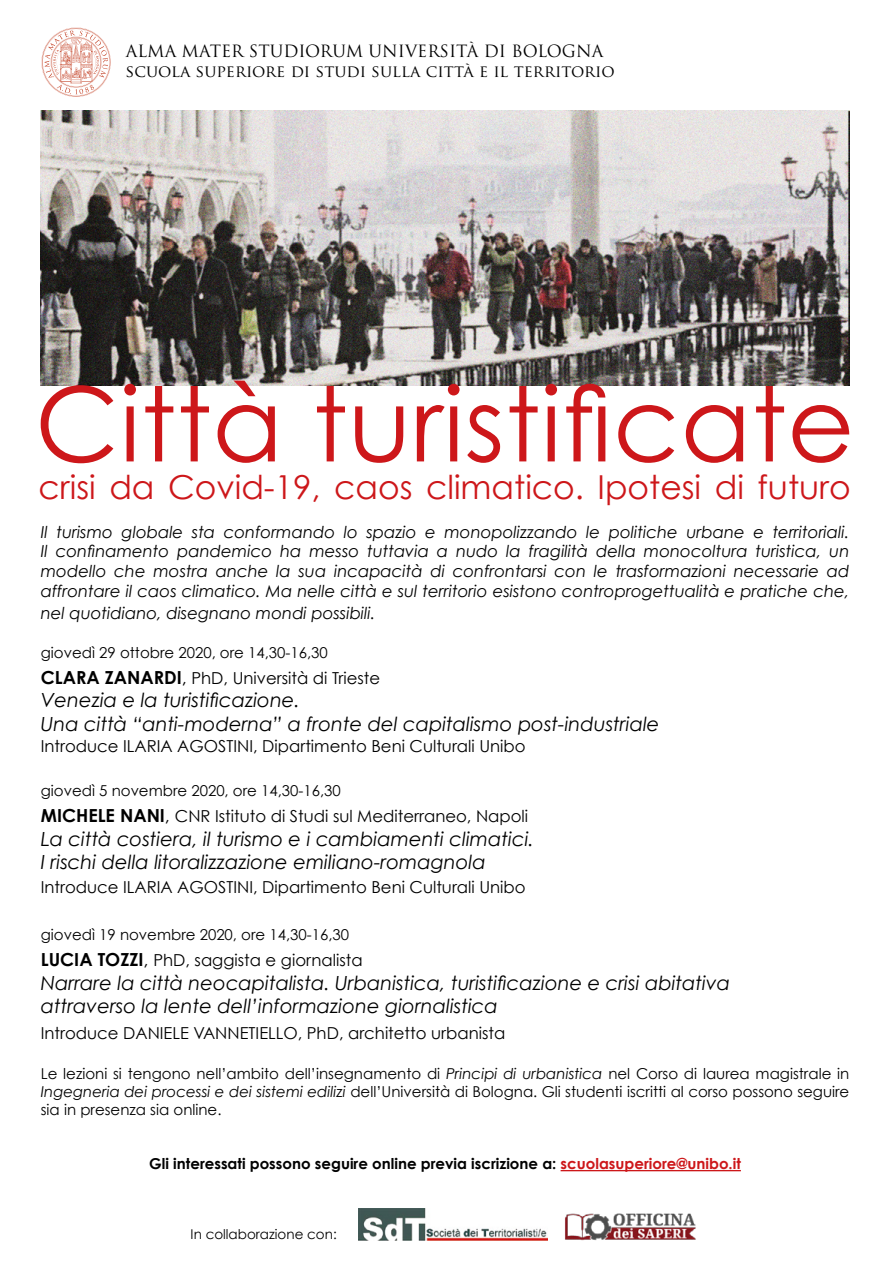
<style>
.page{position:relative;width:893px;height:1263px;background:#fff}
.page>*{position:absolute;margin:0;border:0;box-sizing:border-box;transform-origin:0 0}
.t1{font:103.5px "Century Gothic";letter-spacing:.005em;color:#cd171a}
.t2{font:33px "Century Gothic";color:#cd171a}
.t3{font:italic 19.5px/23.4px "Century Gothic";color:#000}
.t4{font:italic 16.5px/19.8px "Century Gothic";color:#000;text-align:justify}
.t5{font:16.5px "Century Gothic";color:#000}
.t6{font:16.5px/19.8px "Trajan Pro";color:#000}
.t7{font:15px/18px "Century Gothic";color:#000;text-align:justify}
.t8{font:700 15px "Century Gothic";color:#000}
.t9{font:13.5px "Century Gothic";color:#000}
.s1{font-weight:700;font-size:18px}
.s2{font-size:18px}
.s3{font-style:italic}
.s4{color:#cd171a}
</style>
<div class="page">
<svg style="left:41px;top:28px;width:70px;height:69px"></svg>
<img style="left:359px;top:1209px;width:189px;height:31px">
<img style="left:565px;top:1213px;width:131px;height:28px">
<hr style="left:561px;top:1170px;width:180px;height:1px;background:#cd171a">
<img style="left:41px;top:110px;width:808px;height:276px">
<p class="t6" style="left:126px;top:41px;width:490px">ALMA MATER STUDIORUM UNIVERSITÀ DI BOLOGNA scuola superiore di studi sulla città e il territorio</p>
<h1 class="t1" style="left:35px;top:361px;width:821px">Città turistificate</h1>
<h2 class="t2" style="left:38px;top:467px;width:814px">crisi da Covid-19, caos climatico. Ipotesi di futuro</h2>
<p class="t4" style="left:41px;top:521px;width:810px">Il turismo globale sta conformando lo spazio e monopolizzando le politiche urbane e territoriali.<br>Il confinamento pandemico ha messo tuttavia a nudo la fragilità della monocoltura turistica, un modello che mostra anche la sua incapacità di confrontarsi con le trasformazioni necessarie ad affrontare il caos climatico. Ma nelle città e sul territorio esistono controprogettualità e pratiche che,</p>
<p class="t4" style="left:41px;top:602px;width:336px">nel quotidiano, disegnano mondi possibili.</p>
<p class="t7" style="left:41px;top:643px;width:289px">giovedì 29 ottobre 2020, ore 14,30-16,30</p>
<p class="t5" style="left:41px;top:668px;width:341px"><span class="s1">CLARA ZANARDI</span><span class="s2">,</span> PhD, Università di Trieste</p>
<p class="t3" style="left:41px;top:688px;width:620px">Venezia e la turistificazione.<br>Una città “anti-moderna” a fronte del capitalismo post-industriale</p>
<p class="t5" style="left:41px;top:736px;width:486px">Introduce ILARIA AGOSTINI, Dipartimento Beni Culturali Unibo</p>
<p class="t7" style="left:41px;top:782px;width:302px">giovedì 5 novembre 2020, ore 14,30-16,30</p>
<p class="t5" style="left:41px;top:806px;width:489px"><span class="s1">MICHELE NANI</span><span class="s2">,</span> CNR Istituto di Studi sul Mediterraneo, Napoli</p>
<p class="t3" style="left:41px;top:826px;width:495px">La città costiera, il turismo e i cambiamenti climatici.<br>I rischi della litoralizzazione emiliano-romagnola</p>
<p class="t5" style="left:41px;top:877px;width:486px">Introduce ILARIA AGOSTINI, Dipartimento Beni Culturali Unibo</p>
<p class="t7" style="left:41px;top:926px;width:310px">giovedì 19 novembre 2020, ore 14,30-16,30</p>
<p class="t5" style="left:41px;top:950px;width:323px"><span class="s1">LUCIA TOZZI</span><span class="s2">,</span> PhD, saggista e giornalista</p>
<p class="t3" style="left:41px;top:971px;width:691px">Narrare la città neocapitalista. Urbanistica, turistificazione e crisi abitativa attraverso la lente dell’informazione giornalistica</p>
<p class="t5" style="left:41px;top:1023px;width:466px">Introduce DANIELE VANNETIELLO, PhD, architetto urbanista</p>
<p class="t7" style="left:41px;top:1064px;width:810px">Le lezioni si tengono nell’ambito dell’insegnamento di <span class="s3">Principi di urbanistica</span> nel Corso di laurea magistrale in <span class="s3">Ingegneria dei processi e dei sistemi edilizi</span> dell’Università di Bologna. Gli studenti iscritti al corso possono seguire sia in presenza sia online.</p>
<p class="t8" style="left:149px;top:1154px;width:593px">Gli interessati possono seguire online previa iscrizione a: <span class="s4">scuolasuperiore@unibo.it</span></p>
<p class="t9" style="left:191px;top:1226px;width:148px">In collaborazione con:</p>
</div>
